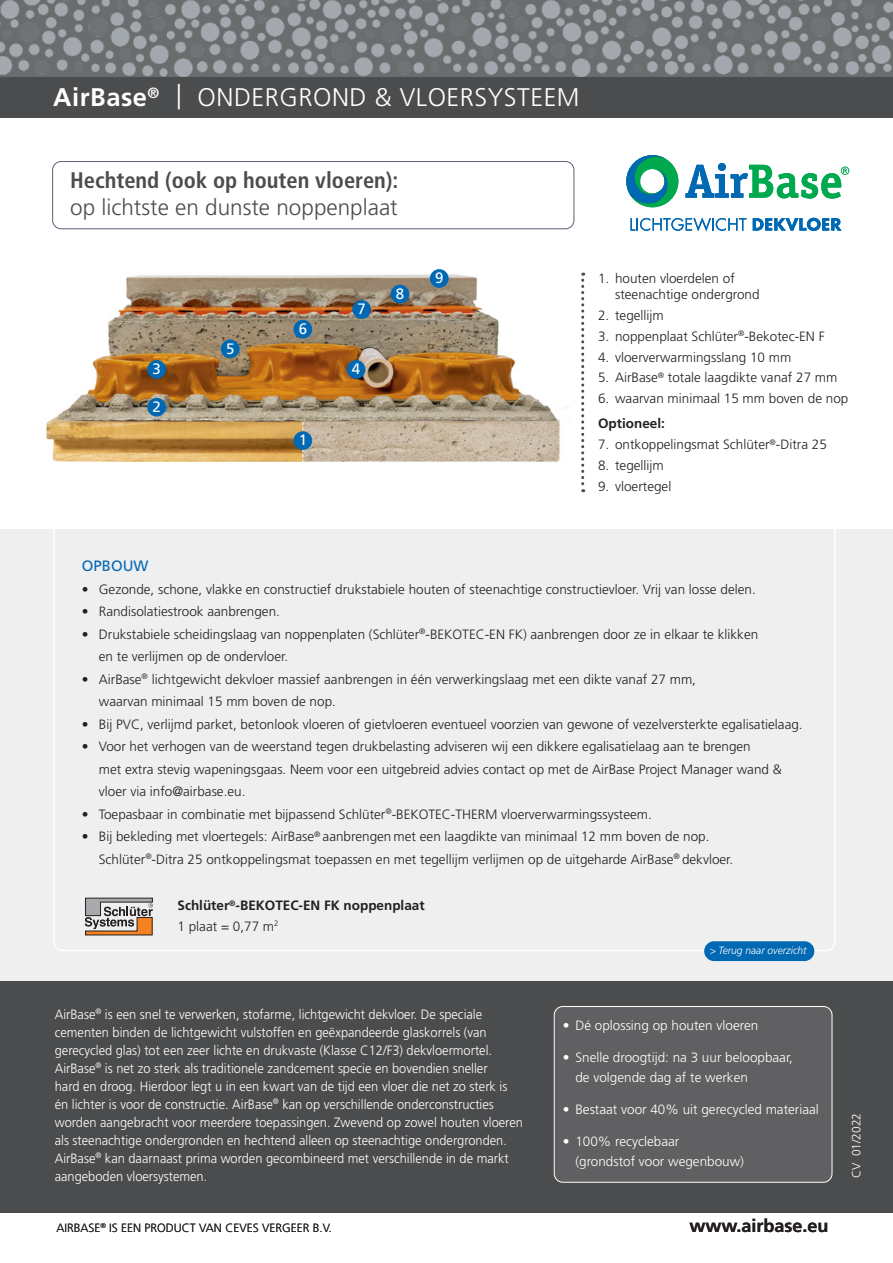
<style>
.page{position:relative;width:893px;height:1263px;background:#fff}
.page>*{position:absolute;margin:0;border:0;box-sizing:border-box;transform-origin:0 0}
.t1{font:300 25.5px "Frutiger LT Std";letter-spacing:.02em;color:#fff}
.t2{font:700 condensed 22.5px "Frutiger LT Std";color:#4b4c4d}
.t3{font:300 22.5px "Frutiger LT Std";color:#4b4c4d}
.t4{font:700 18px "Frutiger LT Std";color:#231f20}
.t5{font:15.15px "Frutiger LT Std";color:#fff}
.t6{font:15px "Frutiger LT Std";color:#0168b3}
.t7{font:300 13.5px/22.5px "Frutiger LT Std";color:#231f20}
.t8{font:300 13.5px/18px "Frutiger LT Std";color:#fff;scale:.95 1}
.t9{font:300 13.5px/19.5px "Frutiger LT Std";color:#fff}
.t10{font:700 13.5px/20.7px "Frutiger LT Std";color:#231f20}
.t11{font:300 12px "Frutiger LT Std";color:#231f20}
.t12{font:300 12px "Frutiger LT Std";color:#fff}
.t13{font:italic 300 10.5px "Frutiger LT Std";color:#fff}
.s1{font-weight:700}
.s2{font-weight:300}
</style>
<div class="page">
<div style="left:0;top:976px;width:893px;height:236px;background:#4b4c4d"></div>
<div style="left:0;top:0;width:893px;height:118px;background:#4b4c4d"></div>
<img style="left:0;top:0;width:893px;height:77px">
<div style="left:554px;top:1006px;width:278px;height:176px;background:#606063;border-radius:9px"></div>
<div style="left:554px;top:1006px;width:278px;height:176px;border:1px solid #fff;border-radius:9px"></div>
<div style="left:0;top:529px;width:893px;height:452px;background:#efeff0"></div>
<div style="left:53px;top:510px;width:783px;height:441px;border:2px solid #fff;border-radius:9px"></div>
<div style="left:52px;top:161px;width:522px;height:68px;border:1px solid #596173;border-radius:9px"></div>
<svg style="left:626px;top:155px;width:52px;height:52px"></svg>
<svg style="left:630px;top:217px;width:116px;height:14px"></svg>
<svg style="left:753px;top:218px;width:89px;height:13px"></svg>
<svg style="left:685px;top:163px;width:164px;height:36px"></svg>
<svg style="left:85px;top:898px;width:68px;height:37px"></svg>
<img style="left:46px;top:270px;width:521px;height:193px">
<div style="left:147px;top:360px;width:19px;height:19px;background:#0168b3;border-radius:50%"></div>
<div style="left:347px;top:360px;width:18px;height:19px;background:#0168b3;border-radius:50%"></div>
<div style="left:221px;top:339px;width:19px;height:19px;background:#0168b3;border-radius:50%"></div>
<div style="left:293px;top:320px;width:19px;height:19px;background:#0168b3;border-radius:50%"></div>
<div style="left:352px;top:300px;width:19px;height:19px;background:#0168b3;border-radius:50%"></div>
<div style="left:391px;top:285px;width:18px;height:18px;background:#0168b3;border-radius:50%"></div>
<div style="left:147px;top:398px;width:19px;height:19px;background:#0168b3;border-radius:50%"></div>
<div style="left:430px;top:269px;width:19px;height:19px;background:#0168b3;border-radius:50%"></div>
<svg style="left:581px;top:273px;width:3px;height:219px"></svg>
<svg style="left:302px;top:422px;width:1px;height:41px"></svg>
<div style="left:293px;top:431px;width:19px;height:19px;background:#0168b3;border-radius:50%"></div>
<div style="left:704px;top:941px;width:110px;height:20px;background:#0168b3;border-radius:10px"></div>
<h1 class="t1" style="left:53px;top:83px;width:528px"><span class="s1">AirBase</span><sup>®</sup> | ONDERGROND &amp; VLOERSYSTEEM</h1>
<h2 class="t2" style="left:70px;top:167px;width:330px">Hechtend (ook op houten vloeren):</h2>
<h2 class="t3" style="left:70px;top:195px;width:329px">op lichtste en dunste noppenplaat</h2>
<p class="t5" style="left:226px;top:339px;width:10px">5</p>
<p class="t5" style="left:299px;top:320px;width:10px">6</p>
<p class="t5" style="left:357px;top:300px;width:10px">7</p>
<p class="t5" style="left:152px;top:360px;width:10px">3</p>
<p class="t5" style="left:352px;top:360px;width:10px">4</p>
<p class="t5" style="left:152px;top:398px;width:10px">2</p>
<p class="t5" style="left:299px;top:431px;width:10px">1</p>
<p class="t5" style="left:396px;top:285px;width:10px">8</p>
<p class="t5" style="left:435px;top:269px;width:10px">9</p>
<p class="t7" style="left:615px;top:270px;width:146px;line-height:16.5px;text-indent:-17px">1. houten vloerdelen of steenachtige ondergrond</p>
<p class="t7" style="left:598px;top:304px;width:67px">2. tegellijm</p>
<p class="t7" style="left:598px;top:325px;width:228px">3. noppenplaat Schlüter<sup>®</sup>-Bekotec-EN F</p>
<p class="t7" style="left:598px;top:346px;width:195px">4. vloerverwarmingsslang 10 mm</p>
<p class="t7" style="left:598px;top:367px;width:241px">5. AirBase<sup>®</sup> totale laagdikte vanaf 27 mm</p>
<p class="t7" style="left:598px;top:387px;width:252px">6. waarvan minimaal 15 mm boven de nop</p>
<p class="t10" style="left:598px;top:413px;width:68px">Optioneel:</p>
<p class="t7" style="left:598px;top:433px;width:230px">7. ontkoppelingsmat Schlüter<sup>®</sup>-Ditra 25</p>
<p class="t7" style="left:598px;top:454px;width:67px">8. tegellijm</p>
<p class="t7" style="left:598px;top:475px;width:75px">9. vloertegel</p>
<p class="t6" style="left:82px;top:557px;width:68px">OPBOUW</p>
<p class="t7" style="left:82px;top:578px;width:675px">• Gezonde, schone, vlakke en constructief drukstabiele houten of steenachtige constructievloer. Vrij van losse delen.</p>
<p class="t7" style="left:82px;top:601px;width:200px">• Randisolatiestrook aanbrengen.</p>
<p class="t7" style="left:99px;top:623px;width:661px;text-indent:-17px">• Drukstabiele scheidingslaag van noppenplaten (Schlüter<sup>®</sup>-BEKOTEC-EN FK) aanbrengen door ze in elkaar te klikken en te verlijmen op de ondervloer.</p>
<p class="t7" style="left:99px;top:668px;width:599px;text-indent:-17px">• AirBase<sup>®</sup> lichtgewicht dekvloer massief aanbrengen in één verwerkingslaag met een dikte vanaf 27 mm, waarvan minimaal 15 mm boven de nop.</p>
<p class="t7" style="left:82px;top:713px;width:722px">• Bij PVC, verlijmd parket, betonlook vloeren of gietvloeren eventueel voorzien van gewone of vezelversterkte egalisatielaag.</p>
<p class="t7" style="left:99px;top:736px;width:684px;text-indent:-17px">• Voor het verhogen van de weerstand tegen drukbelasting adviseren wij een dikkere egalisatielaag aan te brengen<br>met extra stevig wapeningsgaas. Neem voor een uitgebreid advies contact op met de AirBase Project Manager wand &amp; vloer via info@airbase.eu.</p>
<p class="t7" style="left:82px;top:803px;width:572px">• Toepasbaar in combinatie met bijpassend Schlüter<sup>®</sup>-BEKOTEC-THERM vloerverwarmingssysteem.</p>
<p class="t7" style="left:99px;top:826px;width:636px;text-indent:-17px">• Bij bekleding met vloertegels: AirBase<sup>®</sup> aanbrengen met een laagdikte van minimaal 12 mm boven de nop.<br>Schlüter<sup>®</sup>-Ditra 25 ontkoppelingsmat toepassen en met tegellijm verlijmen op de uitgeharde AirBase<sup>®</sup> dekvloer.</p>
<p class="t10" style="left:178px;top:895px;width:249px">Schlüter<sup>®</sup>-BEKOTEC-EN FK noppenplaat<br><span class="s2">1 plaat = 0,77 m</span><sup>2</sup></p>
<p class="t13" style="left:710px;top:945px;width:98px">&gt; Terug naar overzicht</p>
<p class="t8" style="left:55px;top:1005px;width:494px">AirBase<sup>®</sup> is een snel te verwerken, stofarme, lichtgewicht dekvloer. De speciale cementen binden de lichtgewicht vulstoffen en geëxpandeerde glaskorrels (van gerecycled glas) tot een zeer lichte en drukvaste (Klasse C12/F3) dekvloermortel.<br>AirBase<sup>®</sup> is net zo sterk als traditionele zandcement specie en bovendien sneller<br>hard en droog. Hierdoor legt u in een kwart van de tijd een vloer die net zo sterk is én lichter is voor de constructie. AirBase<sup>®</sup> kan op verschillende onderconstructies worden aangebracht voor meerdere toepassingen. Zwevend op zowel houten vloeren als steenachtige ondergronden en hechtend alleen op steenachtige ondergronden.<br>AirBase<sup>®</sup> kan daarnaast prima worden gecombineerd met verschillende in de markt aangeboden vloersystemen.</p>
<p class="t9" style="left:563px;top:1016px;width:197px">• Dé oplossing op houten vloeren</p>
<p class="t9" style="left:575px;top:1048px;width:219px;text-indent:-13px">• Snelle droogtijd: na 3 uur beloopbaar, de volgende dag af te werken</p>
<p class="t9" style="left:563px;top:1100px;width:258px">• Bestaat voor 40% uit gerecycled materiaal</p>
<p class="t9" style="left:575px;top:1132px;width:170px;text-indent:-13px">• 100% recyclebaar<br>(grondstof voor wegenbouw)</p>
<p class="t11" style="left:56px;top:1221px;width:277px">AIRBASE<sup>®</sup> IS EEN PRODUCT VAN CEVES VERGEER B.V.</p>
<h3 class="t4" style="left:689px;top:1215px;width:141px">www.airbase.eu</h3>
<p class="t12" style="left:849px;top:1178px;width:67px;rotate:-90deg">CV 01/2022</p>
</div>
